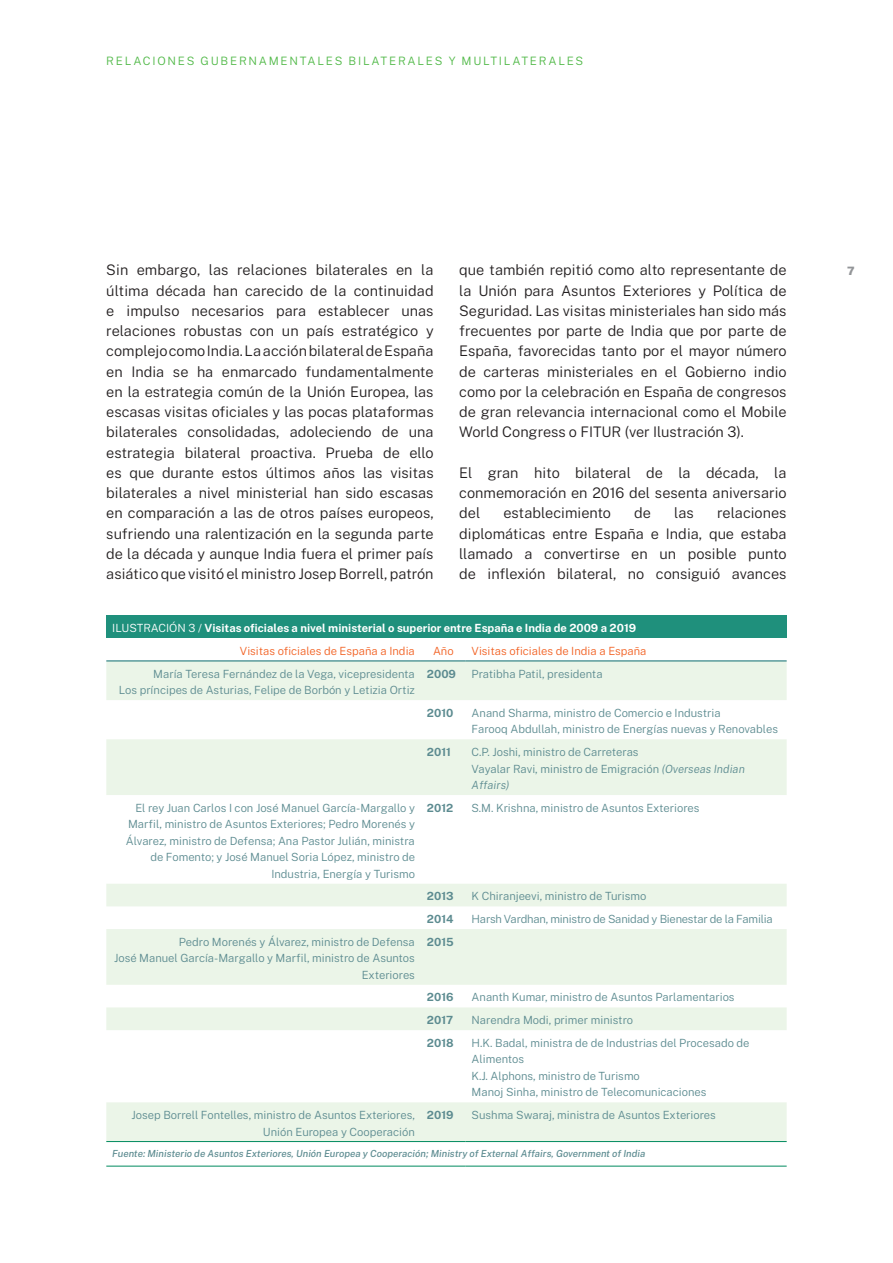
<style>
.page{position:relative;width:893px;height:1263px;background:#fff}
.page>*{position:absolute;margin:0;border:0;box-sizing:border-box;transform-origin:0 0}
.PARAFO_COMUN{font:300 14.55px/20.2px "Public Sans";color:#231f20;text-align:justify}
.ENG_ACTIVIDAD_TEXTO{font:300 11.55px "Public Sans";letter-spacing:.15em;color:#51b948}
.t1{font:900 11.55px "Public Sans";color:#939598}
.PARAFO_COMUN-2{font:300 11.25px/16.5px "Public Sans";color:#5c8b90}
.PARAFO_COMUN-3{font:700 11.25px "Public Sans";color:#fff}
.PARAFO_COMUN-4{font:300 11.25px "Public Sans";color:#f26021}
.PARAFO_COMUN-5{font:300 11.25px "Public Sans";letter-spacing:-.02em;color:#5c8b90}
.PARAFO_COMUN-6{font:700 11.25px "Public Sans";color:#5c8b90}
.PARAFO_COMUN-7{font:italic 500 9.75px "Public Sans";color:#5c8b90}
.s1{font-weight:300}
.s2{font-style:italic}
</style>
<div class="page">
<div style="left:106px;top:615px;width:681px;height:23px;background:#1f907c"></div>
<svg style="left:106px;top:661px;width:681px;height:480px"></svg>
<hr style="left:106px;top:1141px;width:315px;height:1px;background:#008a5e">
<hr style="left:421px;top:1141px;width:45px;height:1px;background:#008a5e">
<hr style="left:466px;top:1141px;width:321px;height:1px;background:#008a5e">
<hr style="left:106px;top:1166px;width:315px;height:1px;background:#008a5e">
<hr style="left:421px;top:1166px;width:45px;height:1px;background:#008a5e">
<hr style="left:466px;top:1166px;width:321px;height:1px;background:#008a5e">
<hr style="left:106px;top:660px;width:315px;height:1px;background:#0b6c70">
<hr style="left:421px;top:660px;width:45px;height:1px;background:#0b6c70">
<hr style="left:466px;top:660px;width:321px;height:1px;background:#0b6c70">
<p class="ENG_ACTIVIDAD_TEXTO" style="left:106px;top:53px;width:478px">RELACIONES GUBERNAMENTALES BILATERALES Y MULTILATERALES</p>
<p class="PARAFO_COMUN" style="left:106px;top:259px;width:329px">Sin embargo, las relaciones bilaterales en la</p>
<p class="t1" style="left:847px;top:263px;width:9px">7</p>
<p class="PARAFO_COMUN" style="left:106px;top:279px;width:329px">última década han carecido de la continuidad e impulso necesarios para establecer unas relaciones robustas con un país estratégico y complejo como India. La acción bilateral de España en India se ha enmarcado fundamentalmente en la estrategia común de la Unión Europea, las escasas visitas oficiales y las pocas plataformas bilaterales consolidadas, adoleciendo de una estrategia bilateral proactiva. Prueba de ello es que durante estos últimos años las visitas bilaterales a nivel ministerial han sido escasas en comparación a las de otros países europeos, sufriendo una ralentización en la segunda parte de la década y aunque India fuera el primer país asiático que visitó el ministro Josep Borrell, patrón</p>
<p class="PARAFO_COMUN" style="left:459px;top:259px;width:329px">que también repitió como alto representante de la Unión para Asuntos Exteriores y Política de Seguridad. Las visitas ministeriales han sido más frecuentes por parte de India que por parte de España, favorecidas tanto por el mayor número de carteras ministeriales en el Gobierno indio como por la celebración en España de congresos de gran relevancia internacional como el Mobile World Congress o FITUR (ver Ilustración 3).</p>
<p class="PARAFO_COMUN" style="left:459px;top:462px;width:329px">El gran hito bilateral de la década, la conmemoración en 2016 del sesenta aniversario del</p>
<p class="PARAFO_COMUN" style="left:459px;top:502px;width:329px;text-indent:258px">relaciones diplomáticas entre España e India, que estaba llamado a convertirse en un posible punto de inflexión bilateral, no consiguió avances</p>
<p class="PARAFO_COMUN" style="left:503px;top:502px;width:109px">establecimiento</p>
<p class="PARAFO_COMUN" style="left:634px;top:502px;width:18px">de</p>
<p class="PARAFO_COMUN" style="left:674px;top:502px;width:21px">las</p>
<p class="PARAFO_COMUN-3" style="left:112px;top:620px;width:525px"><span class="s1">ILUSTRACIÓN 3 /</span> Visitas oficiales a nivel ministerial o superior entre España e India de 2009 a 2019</p>
<p class="PARAFO_COMUN-4" style="left:240px;top:643px;width:176px">Visitas oficiales de España a India</p>
<p class="PARAFO_COMUN-4" style="left:433px;top:643px;width:22px">Año</p>
<p class="PARAFO_COMUN-4" style="left:472px;top:643px;width:176px">Visitas oficiales de India a España</p>
<p class="PARAFO_COMUN-2" style="left:153px;top:665px;width:263px">María Teresa Fernández de la Vega, vicepresidenta</p>
<p class="PARAFO_COMUN-2" style="left:119px;top:681px;width:298px">Los príncipes de Asturias, Felipe de Borbón y Letizia Ortiz</p>
<p class="PARAFO_COMUN-6" style="left:427px;top:665px;width:30px">2009</p>
<p class="PARAFO_COMUN-2" style="left:472px;top:665px;width:133px">Pratibha Patil, presidenta</p>
<p class="PARAFO_COMUN-6" style="left:427px;top:704px;width:28px">2010</p>
<p class="PARAFO_COMUN-2" style="left:472px;top:704px;width:308px">Anand Sharma, ministro de Comercio e Industria<br>Farooq Abdullah, ministro de Energías nuevas y Renovables</p>
<p class="PARAFO_COMUN-6" style="left:427px;top:744px;width:26px">2011</p>
<p class="PARAFO_COMUN-2" style="left:472px;top:743px;width:275px">C.P. Joshi, ministro de Carreteras<br>Vayalar Ravi, ministro de Emigración <span class="s2">(Overseas Indian<br>Affairs)</span></p>
<p class="PARAFO_COMUN-2" style="left:126px;top:799px;width:291px;text-align:right">El rey Juan Carlos I con José Manuel García-Margallo y Marfil, ministro de Asuntos Exteriores; Pedro Morenés y Álvarez, ministro de Defensa; Ana Pastor Julián, ministra de Fomento; y José Manuel Soria López, ministro de Industria, Energía y Turismo</p>
<p class="PARAFO_COMUN-6" style="left:427px;top:799px;width:28px">2012</p>
<p class="PARAFO_COMUN-2" style="left:472px;top:799px;width:229px">S.M. Krishna, ministro de Asuntos Exteriores</p>
<p class="PARAFO_COMUN-6" style="left:427px;top:888px;width:28px">2013</p>
<p class="PARAFO_COMUN-2" style="left:472px;top:887px;width:176px">K Chiranjeevi, ministro de Turismo</p>
<p class="PARAFO_COMUN-6" style="left:427px;top:911px;width:28px">2014</p>
<p class="PARAFO_COMUN-5" style="left:472px;top:911px;width:303px">Harsh Vardhan, ministro de Sanidad y Bienestar de la Familia</p>
<p class="PARAFO_COMUN-2" style="left:114px;top:933px;width:302px;text-align:right">Pedro Morenés y Álvarez, ministro de Defensa<br>José Manuel García-Margallo y Marfil, ministro de Asuntos<br>Exteriores</p>
<p class="PARAFO_COMUN-6" style="left:427px;top:933px;width:28px">2015</p>
<p class="PARAFO_COMUN-6" style="left:427px;top:989px;width:28px">2016</p>
<p class="PARAFO_COMUN-2" style="left:472px;top:988px;width:265px">Ananth Kumar, ministro de Asuntos Parlamentarios</p>
<p class="PARAFO_COMUN-6" style="left:427px;top:1012px;width:28px">2017</p>
<p class="PARAFO_COMUN-2" style="left:472px;top:1011px;width:163px">Narendra Modi, primer ministro</p>
<p class="PARAFO_COMUN-6" style="left:427px;top:1034px;width:28px">2018</p>
<p class="PARAFO_COMUN-2" style="left:472px;top:1034px;width:279px">H.K. Badal, ministra de de Industrias del Procesado de Alimentos<br>K.J. Alphons, ministro de Turismo<br>Manoj Sinha, ministro de Telecomunicaciones</p>
<p class="PARAFO_COMUN-2" style="left:131px;top:1106px;width:285px;text-align:right">Josep Borrell Fontelles, ministro de Asuntos Exteriores,<br>Unión Europea y Cooperación</p>
<p class="PARAFO_COMUN-6" style="left:427px;top:1107px;width:28px">2019</p>
<p class="PARAFO_COMUN-2" style="left:472px;top:1106px;width:246px">Sushma Swaraj, ministra de Asuntos Exteriores</p>
<p class="PARAFO_COMUN-7" style="left:112px;top:1147px;width:535px">Fuente: Ministerio de Asuntos Exteriores, Unión Europea y Cooperación; Ministry of External Affairs, Government of India</p>
</div>
